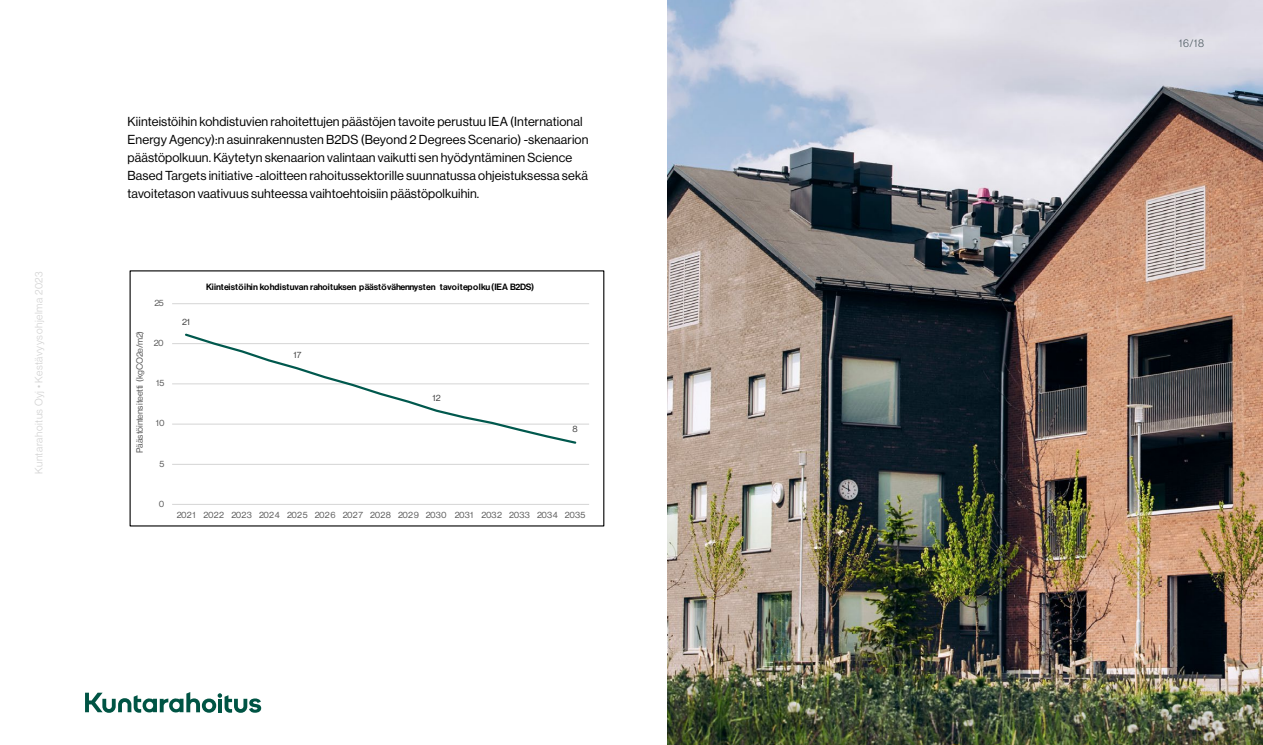
<style>
.page{position:relative;width:1263px;height:745px;background:#fff}
.page>*{position:absolute;margin:0;border:0;box-sizing:border-box;transform-origin:0 0}
.t1{font:12.75px/18px "N Haas Grotesk DS Pro 55 Rg";letter-spacing:.01em;color:#000}
.t2{font:10.5px "N Haas Grotesk DS Pro 45 Lt";letter-spacing:.05em;color:#d0d0d0}
.t3{font:10.5px "N Haas Grotesk DS Pro 45 Lt";color:#4e5b61}
.t4{font:9px "N Haas Grotesk DS Pro 65 Md";letter-spacing:.01em;color:#000}
.t5{font:9px "N Haas Grotesk DS Pro 55 Rg";letter-spacing:.005em;color:#595959}
.t6{font:9px "N Haas Grotesk DS Pro 55 Rg";letter-spacing:-.03em;color:#595959}
.t7{font:9px "N Haas Grotesk DS Pro 55 Rg";color:#404040}
</style>
<div class="page">
<hr style="left:172px;top:463px;width:417px;height:1px;background:#d9d9d9">
<hr style="left:172px;top:423px;width:417px;height:1px;background:#d9d9d9">
<hr style="left:172px;top:383px;width:417px;height:1px;background:#d9d9d9">
<hr style="left:172px;top:343px;width:417px;height:1px;background:#d9d9d9">
<hr style="left:172px;top:303px;width:417px;height:1px;background:#d9d9d9">
<hr style="left:172px;top:503px;width:417px;height:1px;background:#d9d9d9">
<svg style="left:183px;top:333px;width:395px;height:111px"></svg>
<img style="left:668px;top:0;width:595px;height:744px">
<svg style="left:85px;top:692px;width:176px;height:20px"></svg>
<p class="t2" style="left:33px;top:473px;width:204px;rotate:-90deg">Kuntarahoitus Oyj • Kestävyysohjelma 2023</p>
<p class="t1" style="left:128px;top:113px;width:462px">Kiinteistöihin kohdistuvien rahoitettujen päästöjen tavoite perustuu IEA (International Energy Agency):n asuinrakennusten B2DS (Beyond 2 Degrees Scenario) -skenaarion päästöpolkuun. Käytetyn skenaarion valintaan vaikutti sen hyödyntäminen Science Based Targets initiative -aloitteen rahoitussektorille suunnatussa ohjeistuksessa sekä tavoitetason vaativuus suhteessa vaihtoehtoisiin päästöpolkuihin.</p>
<p class="t5" style="left:154px;top:297px;width:11px">25</p>
<p class="t6" style="left:135px;top:453px;width:124px;rotate:-90deg">Päästöintensiteetti (kgCO2e/m2)</p>
<p class="t5" style="left:154px;top:337px;width:12px">20</p>
<p class="t5" style="left:156px;top:377px;width:10px">15</p>
<p class="t5" style="left:156px;top:418px;width:10px">10</p>
<p class="t5" style="left:159px;top:458px;width:6px">5</p>
<p class="t7" style="left:182px;top:316px;width:9px">21</p>
<p class="t4" style="left:206px;top:281px;width:330px">Kiinteistöihin kohdistuvan rahoituksen päästövähennysten tavoitepolku (IEA B2DS)</p>
<p class="t7" style="left:293px;top:349px;width:9px">17</p>
<p class="t7" style="left:432px;top:392px;width:10px">12</p>
<p class="t7" style="left:572px;top:423px;width:7px">8</p>
<p class="t5" style="left:159px;top:498px;width:7px">0</p>
<p class="t5" style="left:177px;top:509px;width:410px">2021 2022 2023 2024 2025 2026 2027 2028 2029 2030 2031 2032 2033 2034 2035</p>
<p class="t3" style="left:1179px;top:37px;width:27px">16/18</p>
</div>
